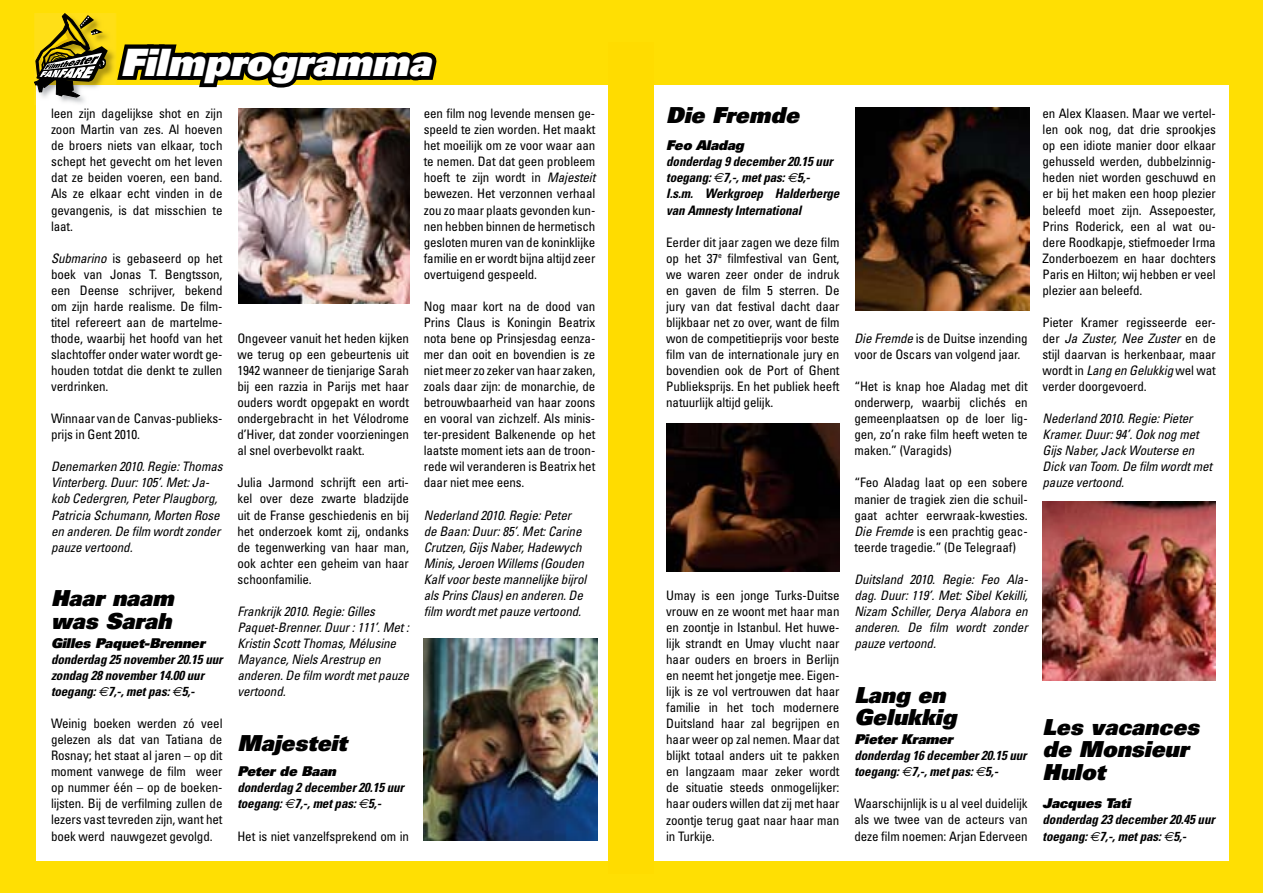
<style>
.page{position:relative;width:1263px;height:893px;background:#ffdf03}
.page>*{position:absolute;margin:0;border:0;box-sizing:border-box;transform-origin:0 0}
.t1{font:italic 900 37.8px "Univers";color:#fff}
.t2{font:italic 900 22.05px/22.5px "Univers";color:#000}
.t3{font:italic 900 13.5px "Univers";letter-spacing:-.01em;color:#000}
.t4{font:condensed 13.05px/16px "Univers";letter-spacing:-.01em;color:#000;text-align:justify}
.t5{font:italic condensed 13.05px/16px "Univers";letter-spacing:-.01em;color:#000}
.t6{font:italic 700 condensed 13.05px/16px "Univers";letter-spacing:-.01em;color:#000}
.s1{font-style:italic}
.s2{font-family:"Euro Sans Std";font-weight:400;font-stretch:normal}
</style>
<div class="page">
<div style="left:36px;top:85px;width:1192px;height:775px;background:#fff"></div>
<div style="left:609px;top:42px;width:45px;height:832px;background:#ffdc00"></div>
<svg style="left:34px;top:14px;width:403px;height:91px"></svg>
<img style="left:238px;top:108px;width:172px;height:196px">
<img style="left:856px;top:108px;width:173px;height:202px">
<img style="left:666px;top:423px;width:174px;height:149px">
<img style="left:1042px;top:502px;width:174px;height:178px">
<img style="left:424px;top:639px;width:173px;height:202px">
<h1 class="t1" style="left:120px;top:37px;width:312px">Filmprogramma</h1>
<p class="t4" style="left:51px;top:105px;width:173px">leen zijn dagelijkse shot en zijn zoon Martin van zes. Al hoeven de broers niets van elkaar, toch schept het gevecht om het leven dat ze beiden voeren, een band.<br>Als ze elkaar echt vinden in de gevangenis, is dat misschien te laat.</p>
<p class="t4" style="left:51px;top:250px;width:173px"><span class="s1">Submarino</span> is gebaseerd op het boek van Jonas T. Bengtsson, een Deense schrijver, bekend om zijn harde realisme. De film&shy;titel refereert aan de martelme&shy;thode, waarbij het hoofd van het slachtoffer onder water wordt ge&shy;houden totdat die denkt te zullen verdrinken.</p>
<p class="t4" style="left:51px;top:410px;width:173px">Winnaar van de Canvas-publieks&shy;prijs in Gent 2010.</p>
<p class="t5" style="left:51px;top:458px;width:173px">Denemarken 2010. Regie: Thomas<br>Vinterberg. Duur: 105’. Met: Ja&shy;kob Cedergren, Peter Plaugborg,<br>Patricia Schumann, Morten Rose en anderen. De film wordt zonder pauze vertoond.</p>
<h2 class="t2" style="left:51px;top:586px;width:124px">Haar naam was Sarah</h2>
<p class="t3" style="left:51px;top:634px;width:155px">Gilles Paquet-Brenner</p>
<p class="t6" style="left:51px;top:651px;width:173px">donderdag 25 november 20.15 uur zondag 28 november 14.00 uur toegang: <span class="s2">€</span>7,-, met pas: <span class="s2">€</span>5,-</p>
<p class="t4" style="left:51px;top:715px;width:173px">Weinig boeken werden zó veel gelezen als dat van Tatiana de Rosnay; het staat al jaren – op dit moment vanwege de film weer op nummer één – op de boeken&shy;lijsten. Bij de verfilming zullen de lezers vast tevreden zijn, want het boek werd nauwgezet gevolgd.</p>
<p class="t4" style="left:237px;top:330px;width:173px">Ongeveer vanuit het heden kijken we terug op een gebeurtenis uit 1942 wanneer de tienjarige Sarah bij een razzia in Parijs met haar ouders wordt opgepakt en wordt ondergebracht in het Vélodrome d’Hiver, dat zonder voorzieningen al snel overbevolkt raakt.</p>
<p class="t4" style="left:237px;top:474px;width:173px">Julia Jarmond schrijft een arti&shy;kel over deze zwarte bladzijde uit de Franse geschiedenis en bij het onderzoek komt zij, ondanks de tegenwerking van haar man, ook achter een geheim van haar schoonfamilie.</p>
<p class="t5" style="left:237px;top:603px;width:173px">Frankrijk 2010. Regie: Gilles<br>Paquet-Brenner. Duur : 111’. Met :<br>Kristin Scott Thomas, Mélusine<br>Mayance, Niels Arestrup en anderen. De film wordt met pauze vertoond.</p>
<h2 class="t2" style="left:237px;top:731px;width:111px">Majesteit</h2>
<p class="t3" style="left:237px;top:763px;width:100px">Peter de Baan</p>
<p class="t6" style="left:237px;top:779px;width:168px">donderdag 2 december 20.15 uur toegang: <span class="s2">€</span>7,-, met pas: <span class="s2">€</span>5,-</p>
<p class="t4" style="left:237px;top:827px;width:173px">Het is niet vanzelfsprekend om in</p>
<p class="t4" style="left:424px;top:105px;width:173px">een film nog levende mensen ge&shy;speeld te zien worden. Het maakt het moeilijk om ze voor waar aan te nemen. Dat dat geen probleem hoeft te zijn wordt in <span class="s1">Majesteit </span>bewezen. Het verzonnen verhaal zou zo maar plaats gevonden kun&shy;nen hebben binnen de hermetisch gesloten muren van de koninklijke familie en er wordt bijna altijd zeer overtuigend gespeeld.</p>
<p class="t4" style="left:424px;top:298px;width:173px">Nog maar kort na de dood van Prins Claus is Koningin Beatrix nota bene op Prinsjesdag eenza&shy;mer dan ooit en bovendien is ze niet meer zo zeker van haar zaken, zoals daar zijn: de monarchie, de betrouwbaarheid van haar zoons en vooral van zichzelf. Als minis&shy;ter-president Balkenende op het laatste moment iets aan de troon&shy;rede wil veranderen is Beatrix het daar niet mee eens.</p>
<p class="t5" style="left:424px;top:506px;width:164px">Nederland 2010. Regie: Peter de Baan: Duur: 85’. Met: Carine<br>Crutzen, Gijs Naber, Hadewych<br>Minis, Jeroen Willems (Gouden<br>Kalf voor beste mannelijke bijrol als Prins Claus) en anderen. De film wordt met pauze vertoond.</p>
<h2 class="t2" style="left:666px;top:103px;width:134px">Die Fremde</h2>
<p class="t3" style="left:666px;top:137px;width:79px">Feo Aladag</p>
<p class="t6" style="left:666px;top:153px;width:175px">donderdag 9 december 20.15 uur toegang: <span class="s2">€</span>7,-, met pas: <span class="s2">€</span>5,-<br>I.s.m. Werkgroep Halderberge van Amnesty International</p>
<p class="t4" style="left:666px;top:234px;width:175px">Eerder dit jaar zagen we deze film op het 37<sup>e</sup> filmfestival van Gent, we waren zeer onder de indruk en gaven de film 5 sterren. De jury van dat festival dacht daar blijkbaar net zo over, want de film won de competitieprijs voor beste film van de internationale jury en bovendien ook de Port of Ghent Publieksprijs. En het publiek heeft natuurlijk altijd gelijk.</p>
<p class="t4" style="left:666px;top:587px;width:175px">Umay is een jonge Turks-Duitse vrouw en ze woont met haar man en zoontje in Istanbul. Het huwe&shy;lijk strandt en Umay vlucht naar haar ouders en broers in Berlijn en neemt het jongetje mee. Eigen&shy;lijk is ze vol vertrouwen dat haar familie in het toch modernere Duitsland haar zal begrijpen en haar weer op zal nemen. Maar dat blijkt totaal anders uit te pakken en langzaam maar zeker wordt de situatie steeds onmogelijker: haar ouders willen dat zij met haar zoontje terug gaat naar haar man in Turkije.</p>
<p class="t4" style="left:854px;top:330px;width:175px"><span class="s1">Die Fremde</span> is de Duitse inzending voor de Oscars van volgend jaar.</p>
<p class="t4" style="left:854px;top:378px;width:175px">“Het is knap hoe Aladag met dit onderwerp, waarbij clichés en gemeenplaatsen op de loer lig&shy;gen, zo’n rake film heeft weten te maken.” (Varagids)</p>
<p class="t4" style="left:854px;top:474px;width:175px">“Feo Aladag laat op een sobere manier de tragiek zien die schuil&shy;gaat achter eerwraak-kwesties.<br><span class="s1">Die Fremde</span> is een prachtig geac&shy;teerde tragedie.” (De Telegraaf)</p>
<p class="t5" style="left:854px;top:571px;width:175px;text-align:justify">Duitsland 2010. Regie: Feo Ala&shy;dag. Duur: 119’. Met: Sibel Kekilli, Nizam Schiller, Derya Alabora en anderen. De film wordt zonder pauze vertoond.</p>
<h2 class="t2" style="left:854px;top:683px;width:104px">Lang en<br>Gelukkig</h2>
<p class="t3" style="left:854px;top:730px;width:100px">Pieter Kramer</p>
<p class="t6" style="left:854px;top:747px;width:174px">donderdag 16 december 20.15 uur toegang: <span class="s2">€</span>7,-, met pas: <span class="s2">€</span>5,-</p>
<p class="t4" style="left:854px;top:795px;width:175px">Waarschijnlijk is u al veel duidelijk als we twee van de acteurs van deze film noemen: Arjan Ederveen</p>
<p class="t4" style="left:1042px;top:105px;width:175px">en Alex Klaasen. Maar we vertel&shy;len ook nog, dat drie sprookjes op een idiote manier door elkaar gehusseld werden, dubbelzinnig&shy;heden niet worden geschuwd en er bij het maken een hoop plezier beleefd moet zijn. Assepoester, Prins Roderick, een al wat ou&shy;dere Roodkapje, stiefmoeder Irma Zonderboezem en haar dochters Paris en Hilton; wij hebben er veel plezier aan beleefd.</p>
<p class="t4" style="left:1042px;top:314px;width:175px">Pieter Kramer regisseerde eer&shy;der <span class="s1">Ja Zuster, Nee Zuster</span> en de stijl daarvan is herkenbaar, maar wordt in <span class="s1">Lang en Gelukkig</span> wel wat verder doorgevoerd.</p>
<p class="t5" style="left:1042px;top:410px;width:171px">Nederland 2010. Regie: Pieter<br>Kramer. Duur: 94’. Ook nog met<br>Gijs Naber, Jack Wouterse en<br>Dick van Toom. De film wordt met pauze vertoond.</p>
<h2 class="t2" style="left:1042px;top:715px;width:158px">Les vacances de Monsieur<br>Hulot</h2>
<p class="t3" style="left:1042px;top:795px;width:89px">Jacques Tati</p>
<p class="t6" style="left:1042px;top:812px;width:174px">donderdag 23 december 20.45 uur toegang: <span class="s2">€</span>7,-, met pas: <span class="s2">€</span>5,-</p>
</div>
